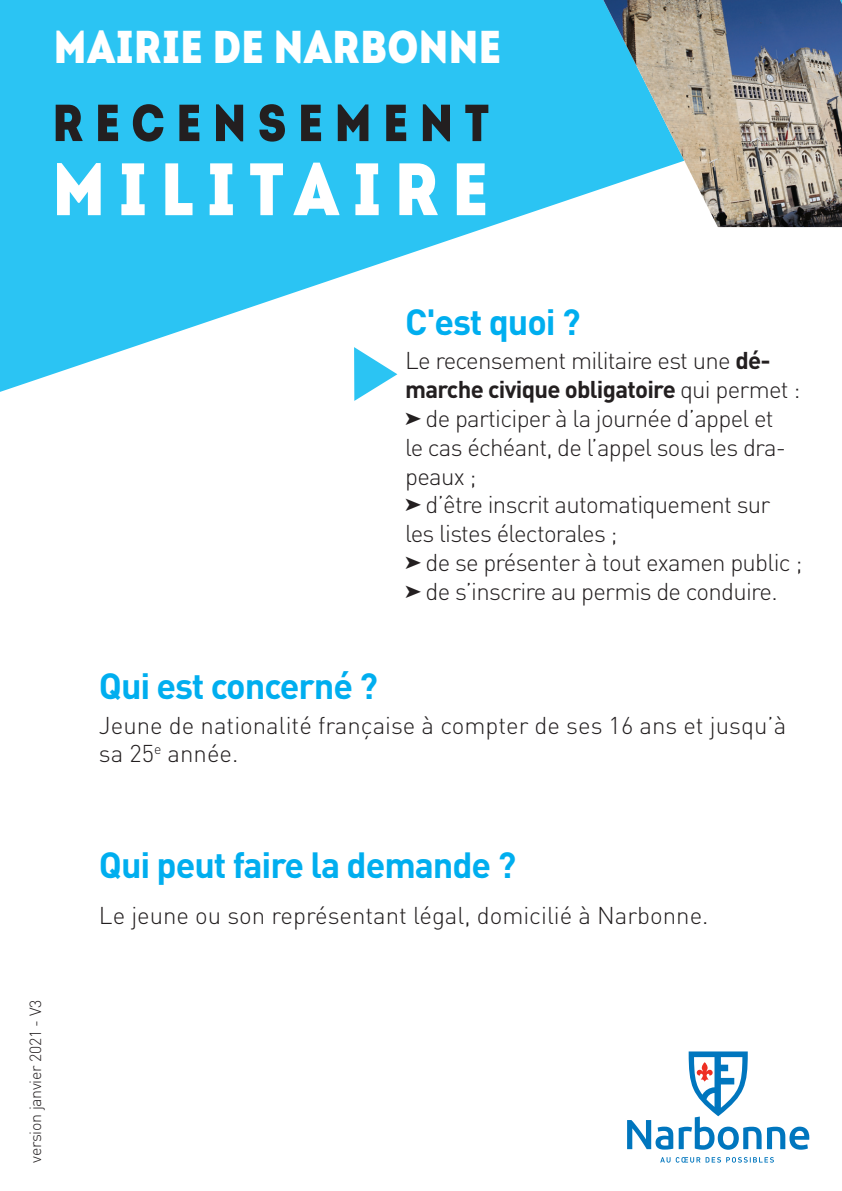
<style>
.page{position:relative;width:842px;height:1191px;background:#fff}
.page>*{position:absolute;margin:0;border:0;box-sizing:border-box;transform-origin:0 0}
.t1{font:74px "Intro Cond Black Free";letter-spacing:.18em;color:#fff}
.t2{font:52px "Intro Cond Black Free";letter-spacing:.22em;color:#231f20}
.t3{font:46px "Intro Cond Black Free";letter-spacing:.01em;color:#fff}
.t4{font:700 36px "DIN";letter-spacing:-.03em;color:#00aeef}
.t5{font:300 24px/28.8px "DIN Pro";letter-spacing:-.03em;color:#231f20}
.t6{font:300 24px/28.8px "DIN Pro";color:#231f20}
.t7{font:300 16px "DIN";letter-spacing:-.02em;color:#231f20}
.s1{font-weight:700}
</style>
<div class="page">
<svg style="left:0;top:0;width:842px;height:392px;fill:#2bc4f3"></svg>
<img style="left:603px;top:0;width:239px;height:227px">
<svg style="left:354px;top:347px;width:43px;height:54px"></svg>
<svg style="left:660px;top:1157px;width:10px;height:5px"></svg>
<svg style="left:676px;top:1157px;width:98px;height:5px"></svg>
<svg style="left:627px;top:1051px;width:182px;height:98px"></svg>
<h3 class="t3" style="left:54px;top:15px;width:449px">MAIRIE DE NARBONNE</h3>
<h2 class="t2" style="left:53px;top:87px;width:438px">RECENSEMENT</h2>
<h1 class="t1" style="left:53px;top:139px;width:437px">MILITAIRE</h1>
<p class="t7" style="left:26px;top:1162px;width:164px;rotate:-90deg">version janvier 2021 - V3</p>
<h3 class="t4" style="left:405px;top:298px;width:177px">C'est quoi ?</h3>
<p class="t5" style="left:405px;top:345px;width:399px">Le recensement militaire est une <span class="s1">dé&shy;marche civique obligatoire</span> qui permet : ➤ de participer à la journée d’appel et<br>le cas échéant, de l’appel sous les dra&shy;peaux ;<br>➤ d’être inscrit automatiquement sur les listes électorales ;<br>➤ de se présenter à tout examen public ; ➤ de s’inscrire au permis de conduire.</p>
<h3 class="t4" style="left:99px;top:662px;width:281px">Qui est concerné ?</h3>
<p class="t6" style="left:99px;top:709px;width:689px">Jeune de nationalité française à compter de ses 16 ans et jusqu’à sa 25<sup>e</sup> année.</p>
<h3 class="t4" style="left:99px;top:842px;width:419px">Qui peut faire la demande ?</h3>
<p class="t6" style="left:99px;top:900px;width:611px">Le jeune ou son représentant légal, domicilié à Narbonne.</p>
</div>
